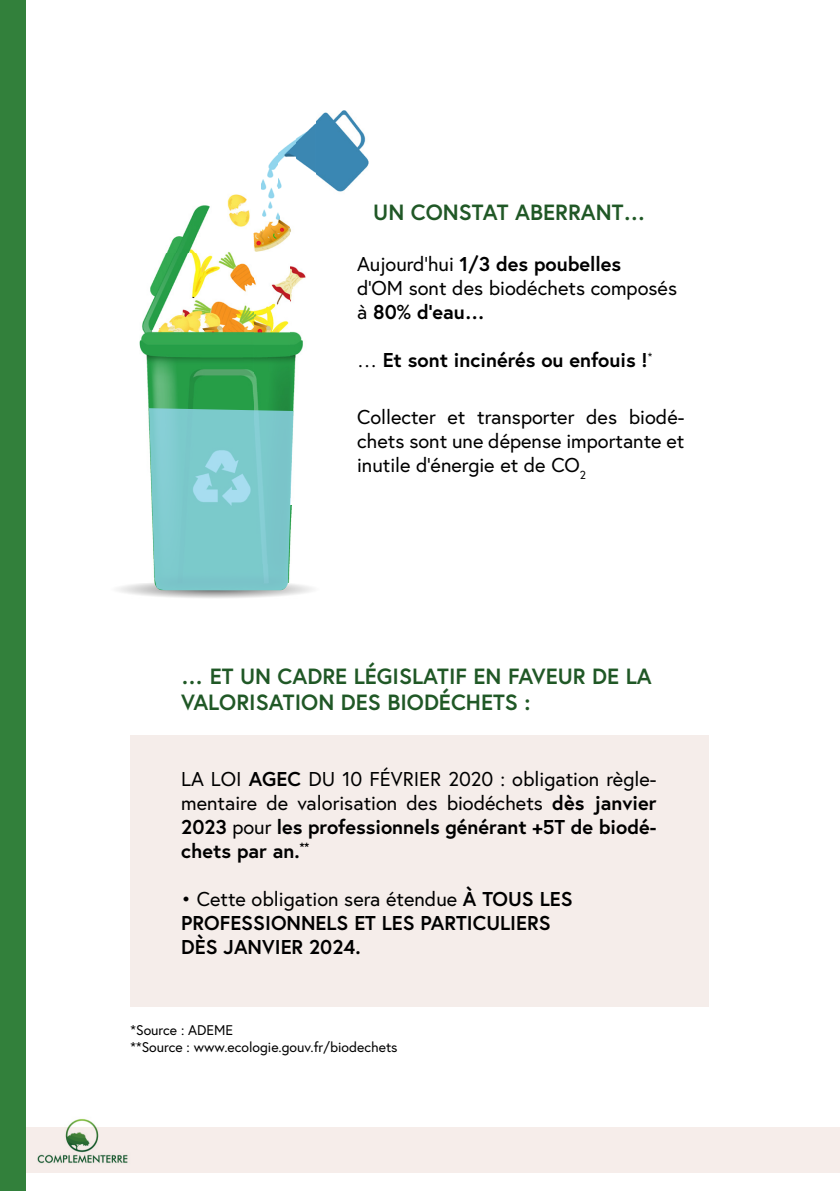
<style>
.page{position:relative;width:840px;height:1191px;background:#fff}
.page>*{position:absolute;margin:0;border:0;box-sizing:border-box;transform-origin:0 0}
.t1{font:700 22px/26.4px "Europa";color:#205826}
.t2{font:20px/24px "Europa";color:#000;text-align:justify}
.t3{font:700 20px/24px "Europa";color:#000}
.t4{font:14px/16.8px "Europa";color:#000}
.s1{font-weight:700}
.s2{font-weight:400}
</style>
<div class="page">
<div style="left:25px;top:1127px;width:814px;height:45px;background:#f6edea"></div>
<div style="left:0;top:0;width:25px;height:1191px;background:#32803b"></div>
<img style="left:37px;top:1118px;width:91px;height:46px">
<div style="left:130px;top:736px;width:579px;height:271px;background:#f5edea"></div>
<img style="left:140px;top:252px;width:113px;height:175px">
<img style="left:253px;top:215px;width:37px;height:193px">
<img style="left:290px;top:331px;width:13px;height:96px">
<img style="left:290px;top:228px;width:16px;height:74px">
<img style="left:167px;top:233px;width:31px;height:19px">
<img style="left:184px;top:194px;width:66px;height:39px">
<img style="left:261px;top:154px;width:18px;height:66px">
<img style="left:278px;top:139px;width:18px;height:63px">
<img style="left:315px;top:111px;width:54px;height:81px">
<img style="left:296px;top:124px;width:19px;height:49px">
<svg style="left:149px;top:408px;width:144px;height:183px;background:#82cbcd"></svg>
<p class="t1" style="left:373px;top:199px;width:274px">UN CONSTAT ABERRANT…</p>
<p class="t2" style="left:357px;top:252px;width:321px;text-align:left">Aujourd’hui <span class="s1">1/3 des poubelles<br></span>d’OM sont des biodéchets composés à <span class="s1">80% d’eau…</span></p>
<p class="t3" style="left:357px;top:347px;width:296px"><span class="s2">…</span> Et sont incinérés ou enfouis !<sup>*</sup></p>
<p class="t2" style="left:357px;top:404px;width:329px">Collecter et transporter des biodé&shy;chets sont une dépense importante et inutile d’énergie et de CO<sub>2</sub></p>
<p class="t1" style="left:181px;top:662px;width:471px">… ET UN CADRE LÉGISLATIF EN FAVEUR DE LA<br>VALORISATION DES BIODÉCHETS :</p>
<p class="t2" style="left:181px;top:766px;width:476px">LA LOI <span class="s1">AGEC</span> DU 10 FÉVRIER 2020 : obligation règle&shy;mentaire de valorisation des biodéchets <span class="s1">dès janvier 2023</span> pour <span class="s1">les professionnels générant +5T de biodé&shy;chets par an.</span><sup>**</sup></p>
<p class="t3" style="left:181px;top:886px;width:392px"><span class="s2">• Cette obligation sera étendue</span> À TOUS LES<br>PROFESSIONNELS ET LES PARTICULIERS<br>DÈS JANVIER 2024.</p>
<p class="t4" style="left:130px;top:1022px;width:268px">*Source : ADEME<br>**Source : www.ecologie.gouv.fr/biodechets</p>
</div>
